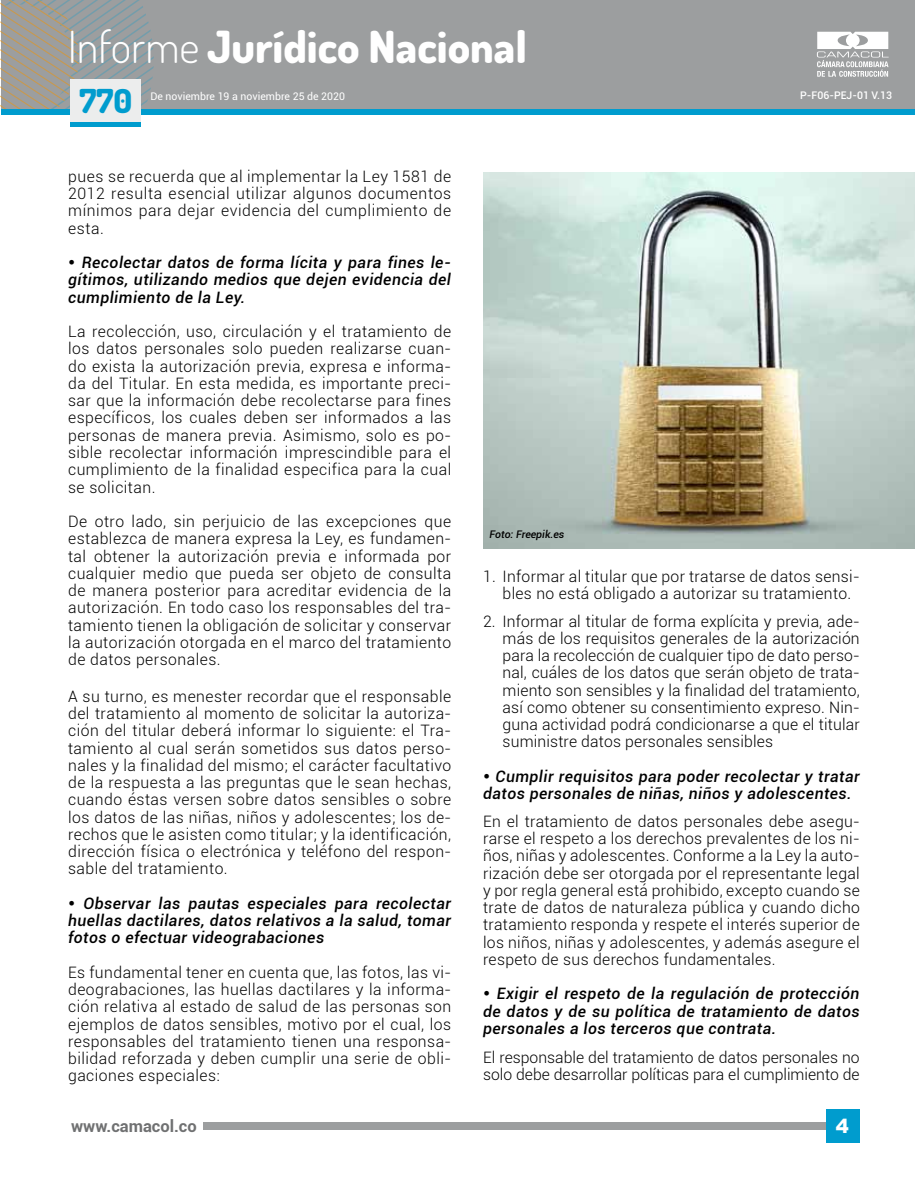
<style>
.page{position:relative;width:915px;height:1191px;background:#fff}
.page>*{position:absolute;margin:0;border:0;box-sizing:border-box;transform-origin:0 0}
.t1{font:800 44.25px "Dosis";color:#fff}
.t2{font:800 33px "Dosis";color:#009cce}
.t3{font:900 19.5px "Roboto";color:#fff}
.t4{font:900 19.5px "Arial";color:#fff}
.t5{font:700 16.5px "Roboto";color:#707172}
.t6{font:300 15.75px/17.2px "Roboto";letter-spacing:.02em;color:#000;text-align:justify}
.t7{font:italic 500 15.75px/17.2px "Roboto";letter-spacing:.03em;color:#000;text-align:justify}
.t8{font:300 15.75px/17.2px "Roboto";color:#000}
.t9{font:10.5px "Roboto";color:#fff}
.t10{font:500 10.5px "Roboto";color:#fff}
.t11{font:italic 500 10.5px "Roboto";color:#000}
.s1{font-weight:300}
</style>
<div class="page">
<div style="left:203px;top:1122px;width:655px;height:7px;background:#9c9e9f"></div>
<div style="left:825px;top:1109px;width:33px;height:34px;background:#009cce"></div>
<div style="left:1px;top:0;width:913px;height:108px;background:#9c9e9f"></div>
<div style="left:1px;top:109px;width:913px;height:5px;background:#009cce"></div>
<svg style="left:1px;top:0;width:158px;height:109px"></svg>
<svg style="left:817px;top:32px;width:71px;height:45px"></svg>
<div style="left:70px;top:122px;width:70px;height:5px;background:#009cce"></div>
<div style="left:70px;top:79px;width:70px;height:43px;background:#eceded"></div>
<img style="left:483px;top:172px;width:431px;height:377px">
<h1 class="t1" style="left:68px;top:18px;width:460px"><span class="s1">Informe</span> Jurídico Nacional</h1>
<h2 class="t2" style="left:79px;top:80px;width:54px">770</h2>
<p class="t9" style="left:150px;top:89px;width:196px">De noviembre 19 a noviembre 25 de 2020</p>
<p class="t10" style="left:800px;top:87px;width:93px">P-F06-PEJ-01 V.13</p>
<p class="t6" style="left:68px;top:167px;width:384px">pues se recuerda que al implementar la Ley 1581 de 2012 resulta esencial utilizar algunos documentos mínimos para dejar evidencia del cumplimiento de esta.</p>
<p class="t7" style="left:68px;top:253px;width:384px">• Recolectar datos de forma lícita y para fines le&shy;gítimos, utilizando medios que dejen evidencia del cumplimiento de la Ley.</p>
<p class="t6" style="left:68px;top:322px;width:384px">La recolección, uso, circulación y el tratamiento de los datos personales solo pueden realizarse cuan&shy;do exista la autorización previa, expresa e informa&shy;da del Titular. En esta medida, es importante preci&shy;sar que la información debe recolectarse para fines específicos, los cuales deben ser informados a las personas de manera previa. Asimismo, solo es po&shy;sible recolectar información imprescindible para el cumplimiento de la finalidad especifica para la cual se solicitan.</p>
<p class="t6" style="left:68px;top:512px;width:384px">De otro lado, sin perjuicio de las excepciones que establezca de manera expresa la Ley, es fundamen&shy;tal obtener la autorización previa e informada por cualquier medio que pueda ser objeto de consulta de manera posterior para acreditar evidencia de la autorización. En todo caso los responsables del tra&shy;tamiento tienen la obligación de solicitar y conservar la autorización otorgada en el marco del tratamiento de datos personales.</p>
<p class="t6" style="left:68px;top:687px;width:384px">A su turno, es menester recordar que el responsable del tratamiento al momento de solicitar la autoriza&shy;ción del titular deberá informar lo siguiente: el Tra&shy;tamiento al cual serán sometidos sus datos perso&shy;nales y la finalidad del mismo; el carácter facultativo de la respuesta a las preguntas que le sean hechas, cuando éstas versen sobre datos sensibles o sobre los datos de las niñas, niños y adolescentes; los de&shy;rechos que le asisten como titular; y la identificación, dirección física o electrónica y teléfono del respon&shy;sable del tratamiento.</p>
<p class="t7" style="left:68px;top:894px;width:384px">• Observar las pautas especiales para recolectar huellas dactilares, datos relativos a la salud, tomar fotos o efectuar videograbaciones</p>
<p class="t6" style="left:68px;top:963px;width:384px">Es fundamental tener en cuenta que, las fotos, las vi&shy;deograbaciones, las huellas dactilares y la informa&shy;ción relativa al estado de salud de las personas son ejemplos de datos sensibles, motivo por el cual, los responsables del tratamiento tienen una responsa&shy;bilidad reforzada y deben cumplir una serie de obli&shy;gaciones especiales:</p>
<p class="t11" style="left:489px;top:527px;width:76px">Foto: Freepik.es</p>
<p class="t6" style="left:502px;top:567px;width:358px;text-indent:-19px">1. Informar al titular que por tratarse de datos sensi&shy;bles no está obligado a autorizar su tratamiento.</p>
<p class="t6" style="left:502px;top:612px;width:358px;text-indent:-19px">2. Informar al titular de forma explícita y previa, ade&shy;más de los requisitos generales de la autorización para la recolección de cualquier tipo de dato perso&shy;nal, cuáles de los datos que serán objeto de trata&shy;miento son sensibles y la finalidad del tratamiento, así como obtener su consentimiento expreso. Nin&shy;guna actividad podrá condicionarse a que el titular suministre datos personales sensibles</p>
<p class="t7" style="left:483px;top:767px;width:378px">• Cumplir requisitos para poder recolectar y tratar datos personales de niñas, niños y adolescentes.</p>
<p class="t6" style="left:483px;top:812px;width:378px">En el tratamiento de datos personales debe asegu&shy;rarse el respeto a los derechos prevalentes de los ni&shy;ños, niñas y adolescentes. Conforme a la Ley la auto&shy;rización debe ser otorgada por el representante legal y por regla general está prohibido, excepto cuando se trate de datos de naturaleza pública y cuando dicho tratamiento responda y respete el interés superior de los niños, niñas y adolescentes, y además asegure el respeto de sus derechos fundamentales.</p>
<p class="t7" style="left:483px;top:984px;width:378px">• Exigir el respeto de la regulación de protección de datos y de su política de tratamiento de datos personales a los terceros que contrata.</p>
<p class="t8" style="left:483px;top:1048px;width:378px">El responsable del tratamiento de datos personales no solo debe desarrollar políticas para el cumplimiento de</p>
<p class="t4" style="left:835px;top:1111px;width:15px">4</p>
<p class="t5" style="left:71px;top:1114px;width:127px">www.camacol.co</p>
<p class="t3" style="left:836px;top:1114px;width:13px">1</p>
</div>
